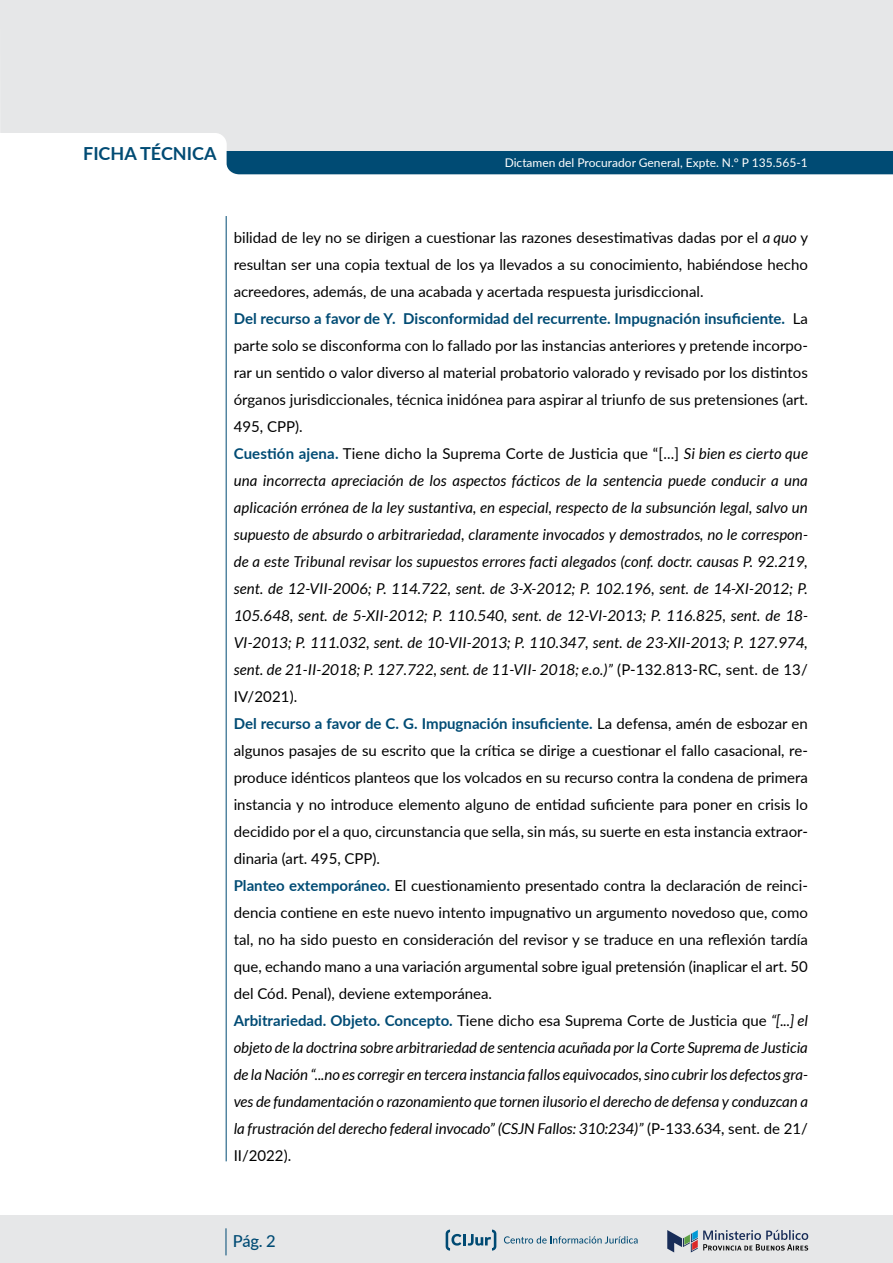
<style>
.page{position:relative;width:893px;height:1263px;background:#fff}
.page>*{position:absolute;margin:0;border:0;box-sizing:border-box;transform-origin:0 0}
.t1{font:700 18px "Lato";color:#004b74}
.t2{font:500 16.5px "Lato";color:#004b74}
.t3{font:15px/27px "Lato";color:#000}
.t4{font:12px "Lato";color:#fff}
.s1{font-style:italic}
.s2{font-weight:700;color:#004b74}
</style>
<div class="page">
<div style="left:0;top:1215px;width:893px;height:48px;background:#e6e7e8"></div>
<svg style="left:667px;top:1230px;width:141px;height:22px"></svg>
<svg style="left:504px;top:1236px;width:134px;height:7px"></svg>
<svg style="left:446px;top:1229px;width:50px;height:21px"></svg>
<svg style="left:226px;top:1228px;width:1px;height:27px"></svg>
<div style="left:0;top:0;width:893px;height:166px;background:#e6e7e8"></div>
<div style="left:227px;top:151px;width:666px;height:23px;background:#004b74"></div>
<hr style="left:226px;top:216px;width:1px;height:945px;background:#004b74">
<p class="t1" style="left:83px;top:140px;width:135px">FICHA TÉCNICA</p>
<p class="t4" style="left:505px;top:155px;width:305px">Dictamen del Procurador General, Expte. N.° P 135.565-1</p>
<p class="t3" style="left:234px;top:223px;width:576px">bilidad de ley no se dirigen a cuestionar las razones desestimativas dadas por el <span class="s1">a quo</span> y resultan ser una copia textual de los ya llevados a su conocimiento, habiéndose hecho acreedores, además, de una acabada y acertada respuesta jurisdiccional.<br><span class="s2">Del recurso a favor de Y. Disconformidad del recurrente. Impugnación insuficiente.</span> La parte solo se disconforma con lo fallado por las instancias anteriores y pretende incorpo&shy;rar un sentido o valor diverso al material probatorio valorado y revisado por los distintos órganos jurisdiccionales, técnica inidónea para aspirar al triunfo de sus pretensiones (art.<br>495, CPP).<br><span class="s2">Cuestión ajena.</span> Tiene dicho la Suprema Corte de Justicia que “[...] <span class="s1">Si bien es cierto que una incorrecta apreciación de los aspectos fácticos de la sentencia puede conducir a una aplicación errónea de la ley sustantiva, en especial, respecto de la subsunción legal, salvo un supuesto de absurdo o arbitrariedad, claramente invocados y demostrados, no le correspon&shy;de a este Tribunal revisar los supuestos errores facti alegados (conf. doctr. causas P. 92.219, sent. de 12-VII-2006; P. 114.722, sent. de 3-X-2012; P. 102.196, sent. de 14-XI-2012; P.<br>105.648, sent. de 5-XII-2012; P. 110.540, sent. de 12-VI-2013; P. 116.825, sent. de 18- VI-2013; P. 111.032, sent. de 10-VII-2013; P. 110.347, sent. de 23-XII-2013; P. 127.974, sent. de 21-II-2018; P. 127.722, sent. de 11-VII- 2018; e.o.)”</span> (P-132.813-RC, sent. de 13/ IV/2021).<br><span class="s2">Del recurso a favor de C. G. Impugnación insuficiente.</span> La defensa, amén de esbozar en algunos pasajes de su escrito que la crítica se dirige a cuestionar el fallo casacional, re&shy;produce idénticos planteos que los volcados en su recurso contra la condena de primera instancia y no introduce elemento alguno de entidad suficiente para poner en crisis lo decidido por el a quo, circunstancia que sella, sin más, su suerte en esta instancia extraor&shy;dinaria (art. 495, CPP).<br><span class="s2">Planteo extemporáneo.</span> El cuestionamiento presentado contra la declaración de reinci&shy;dencia contiene en este nuevo intento impugnativo un argumento novedoso que, como tal, no ha sido puesto en consideración del revisor y se traduce en una reflexión tardía que, echando mano a una variación argumental sobre igual pretensión (inaplicar el art. 50 del Cód. Penal), deviene extemporánea.<br><span class="s2">Arbitrariedad. Objeto. Concepto.</span> Tiene dicho esa Suprema Corte de Justicia que <span class="s1">“[...] el objeto de la doctrina sobre arbitrariedad de sentencia acuñada por la Corte Suprema de Justicia de la Nación “...no es corregir en tercera instancia fallos equivocados, sino cubrir los defectos gra&shy;ves de fundamentación o razonamiento que tornen ilusorio el derecho de defensa y conduzcan a la frustración del derecho federal invocado” (CSJN Fallos: 310:234)”</span> (P-133.634, sent. de 21/ II/2022).</p>
<p class="t2" style="left:233px;top:1229px;width:44px">Pág. 2</p>
</div>
